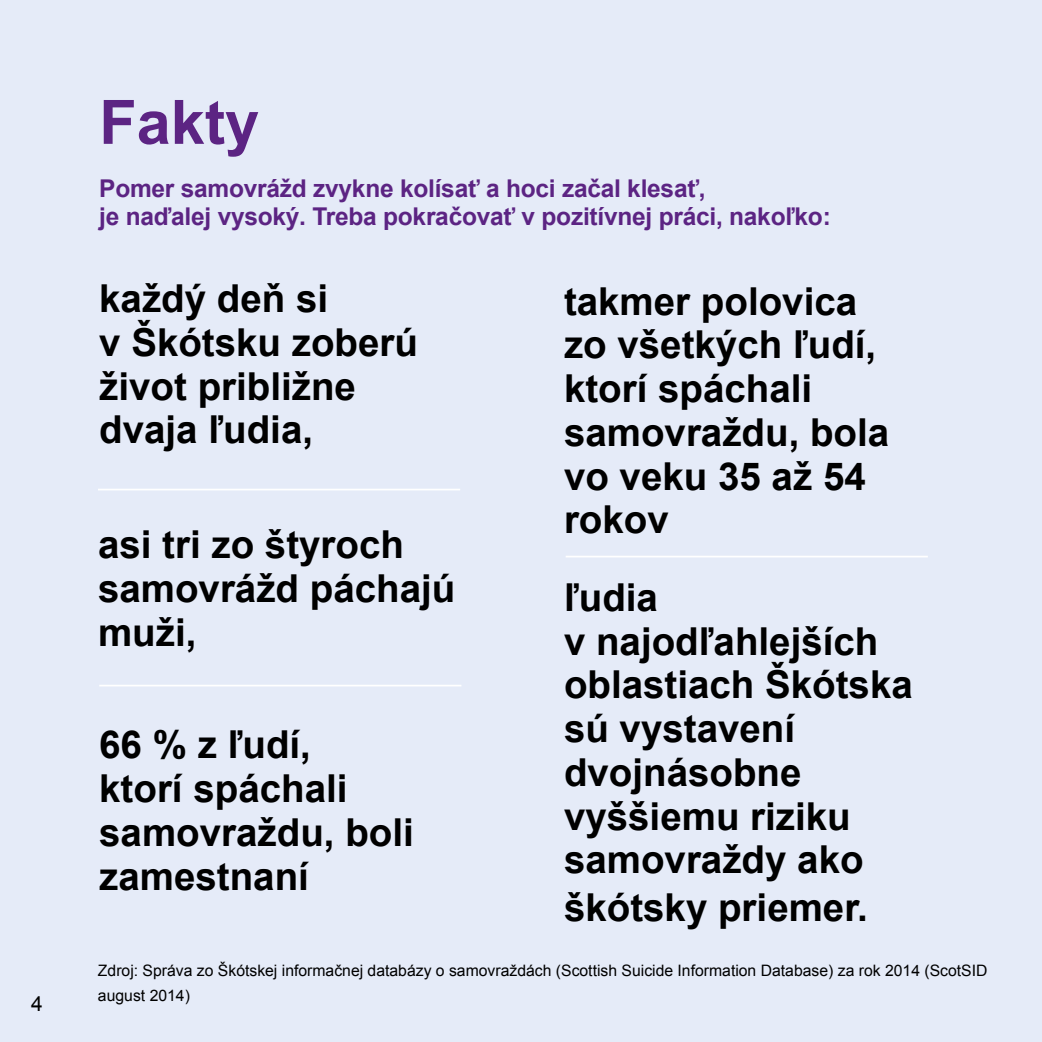
<style>
.page{position:relative;width:1042px;height:1042px;background:#e5ebf8}
.page>*{position:absolute;margin:0;border:0;box-sizing:border-box;transform-origin:0 0}
.t1{font:700 61.25px "Arial";color:#5c2483}
.t2{font:700 38.5px/43.8px "Arial";color:#000}
.t3{font:700 24.5px/28px "Arial";letter-spacing:-.01em;color:#5c2483}
.t4{font:21px "Arial";color:#000}
.t5{font:15.75px/24.5px "Arial";color:#000}
</style>
<div class="page">
<hr style="left:98px;top:489px;width:362px;height:1px;background:#fff">
<hr style="left:99px;top:685px;width:362px;height:1px;background:#fff">
<hr style="left:566px;top:556px;width:362px;height:1px;background:#fff">
<p class="t4" style="left:31px;top:990px;width:13px">4</p>
<h1 class="t1" style="left:99px;top:81px;width:161px">Fakty</h1>
<p class="t3" style="left:99px;top:175px;width:733px">Pomer samovrážd zvykne kolísať a hoci začal klesať,<br>je naďalej vysoký. Treba pokračovať v pozitívnej práci, nakoľko:</p>
<p class="t2" style="left:99px;top:278px;width:320px">každý deň si<br>v Škótsku zoberú život približne dvaja ľudia,</p>
<p class="t2" style="left:98px;top:524px;width:359px">asi tri zo štyroch samovrážd páchajú muži,</p>
<p class="t2" style="left:99px;top:724px;width:316px">66 % z ľudí,<br>ktorí spáchali samovraždu, boli zamestnaní</p>
<p class="t2" style="left:564px;top:280px;width:327px">takmer polovica zo všetkých ľudí, ktorí spáchali samovraždu, bola vo veku 35 až 54 rokov</p>
<p class="t2" style="left:564px;top:577px;width:350px">ľudia<br>v najodľahlejších oblastiach Škótska sú vystavení dvojnásobne vyššiemu riziku samovraždy ako</p>
<p class="t2" style="left:564px;top:886px;width:305px">škótsky priemer.</p>
<p class="t5" style="left:98px;top:958px;width:891px">Zdroj: Správa zo Škótskej informačnej databázy o samovraždách (Scottish Suicide Information Database) za rok 2014 (ScotSID august 2014)</p>
</div>
